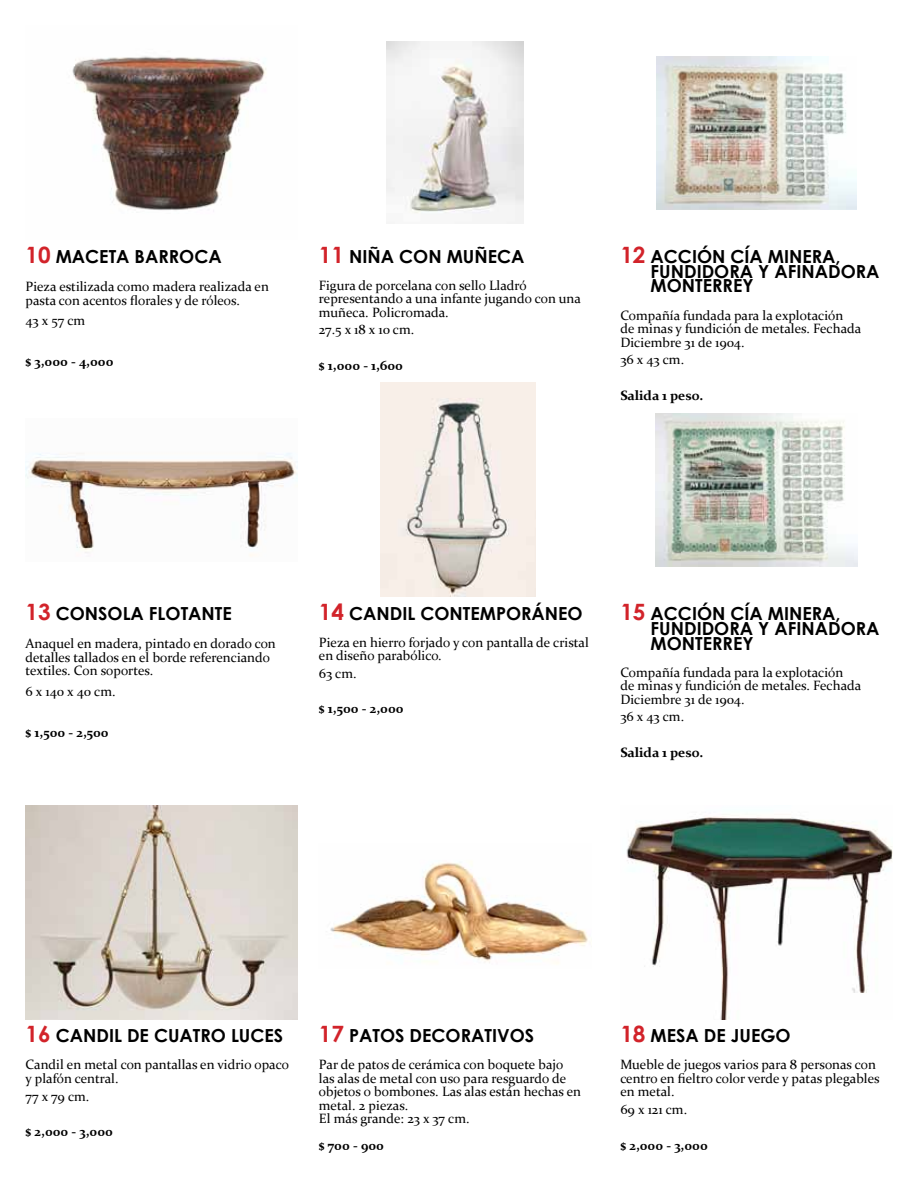
<style>
.page{position:relative;width:918px;height:1188px;background:#fff}
.page>*{position:absolute;margin:0;border:0;box-sizing:border-box;transform-origin:0 0}
.t1{font:700 18px/15px "Century Gothic";color:#000}
.t2{font:13.5px/13.5px "Constantia";color:#000}
.t3{font:700 13.5px "Constantia";color:#000}
.s1{font-size:22.5px;color:#d2232a}
</style>
<div class="page">
<img style="left:72px;top:56px;width:194px;height:156px">
<img style="left:386px;top:41px;width:138px;height:183px">
<img style="left:656px;top:56px;width:201px;height:153px">
<img style="left:26px;top:453px;width:272px;height:103px">
<img style="left:380px;top:383px;width:156px;height:214px">
<img style="left:655px;top:413px;width:203px;height:153px">
<img style="left:26px;top:805px;width:272px;height:214px">
<img style="left:330px;top:862px;width:258px;height:102px">
<img style="left:626px;top:816px;width:266px;height:203px">
<h1 class="t1" style="left:26px;top:248px;width:198px"><span class="s1">10</span> MACETA BARROCA</h1>
<p class="t2" style="left:26px;top:279px;width:245px">Pieza estilizada como madera realizada en pasta con acentos florales y de róleos.</p>
<p class="t2" style="left:26px;top:313px;width:61px">43 x 57 cm</p>
<p class="t3" style="left:26px;top:352px;width:89px">$ 3,000 - 4,000</p>
<h1 class="t1" style="left:319px;top:248px;width:207px"><span class="s1">11</span> NIÑA CON MUÑECA</h1>
<p class="t2" style="left:319px;top:278px;width:264px">Figura de porcelana con sello Lladró representando a una infante jugando con una muñeca. Policromada.</p>
<p class="t2" style="left:319px;top:322px;width:97px">27.5 x 18 x 10 cm.</p>
<p class="t3" style="left:319px;top:356px;width:86px">$ 1,000 - 1,600</p>
<h1 class="t1" style="left:651px;top:248px;width:230px;text-indent:41px">IÓN CÍA MINERA,<br>FUNDIDORA Y AFINADORA<br>MONTERREY</h1>
<p class="t2" style="left:620px;top:308px;width:242px">Compañía fundada para la explotación<br>de minas y fundición de metales. Fechada<br>Diciembre 31 de 1904.</p>
<p class="t2" style="left:620px;top:352px;width:65px">36 x 43 cm.</p>
<p class="t3" style="left:620px;top:386px;width:84px">Salida 1 peso.</p>
<h1 class="t1" style="left:620px;top:248px;width:45px"><span class="s1">12</span> ACC</h1>
<h1 class="t1" style="left:26px;top:605px;width:205px"><span class="s1">13</span> CONSOLA FLOTANTE</h1>
<p class="t2" style="left:26px;top:636px;width:252px">Anaquel en madera, pintado en dorado con detalles tallados en el borde referenciando textiles. Con soportes.</p>
<p class="t2" style="left:26px;top:684px;width:92px">6 x 140 x 40 cm.</p>
<p class="t3" style="left:26px;top:723px;width:85px">$ 1,500 - 2,500</p>
<h1 class="t1" style="left:319px;top:605px;width:265px"><span class="s1">14</span> CANDIL CONTEMPORÁNEO</h1>
<p class="t2" style="left:319px;top:635px;width:271px">Pieza en hierro forjado y con pantalla de cristal en diseño parabólico.</p>
<p class="t2" style="left:319px;top:666px;width:39px">63 cm.</p>
<p class="t3" style="left:319px;top:700px;width:86px">$ 1,500 - 2,000</p>
<h1 class="t1" style="left:651px;top:605px;width:230px;text-indent:41px">IÓN CÍA MINERA,<br>FUNDIDORA Y AFINADORA<br>MONTERREY</h1>
<p class="t2" style="left:620px;top:665px;width:242px">Compañía fundada para la explotación<br>de minas y fundición de metales. Fechada<br>Diciembre 31 de 1904.</p>
<p class="t2" style="left:620px;top:709px;width:65px">36 x 43 cm.</p>
<p class="t3" style="left:620px;top:743px;width:84px">Salida 1 peso.</p>
<h1 class="t1" style="left:620px;top:605px;width:45px"><span class="s1">15</span> ACC</h1>
<h1 class="t1" style="left:26px;top:1027px;width:237px"><span class="s1">16</span> CANDIL DE CUATRO LUCES</h1>
<p class="t2" style="left:26px;top:1057px;width:265px">Candil en metal con pantallas en vidrio opaco y plafón central.</p>
<p class="t2" style="left:26px;top:1089px;width:65px">77 x 79 cm.</p>
<p class="t3" style="left:26px;top:1122px;width:89px">$ 2,000 - 3,000</p>
<h1 class="t1" style="left:319px;top:1027px;width:103px"><span class="s1">17</span> PATOS DEC</h1>
<h1 class="t1" style="left:446px;top:1027px;width:89px">ORATIVOS</h1>
<p class="t2" style="left:319px;top:1057px;width:264px">Par de patos de cerámica con boquete bajo las alas de metal con uso para resguardo de objetos o bombones. Las alas están hechas en metal. 2 piezas.<br>El más grande: 23 x 37 cm.</p>
<p class="t3" style="left:319px;top:1136px;width:67px">$ 700 - 900</p>
<h1 class="t1" style="left:620px;top:1027px;width:43px"><span class="s1">18</span> MES</h1>
<h1 class="t1" style="left:686px;top:1027px;width:107px">A DE JUEGO</h1>
<p class="t2" style="left:620px;top:1057px;width:261px">Mueble de juegos varios para 8 personas con centro en fieltro color verde y patas plegables en metal.</p>
<p class="t2" style="left:620px;top:1102px;width:68px">69 x 121 cm.</p>
<p class="t3" style="left:620px;top:1136px;width:89px">$ 2,000 - 3,000</p>
</div>
